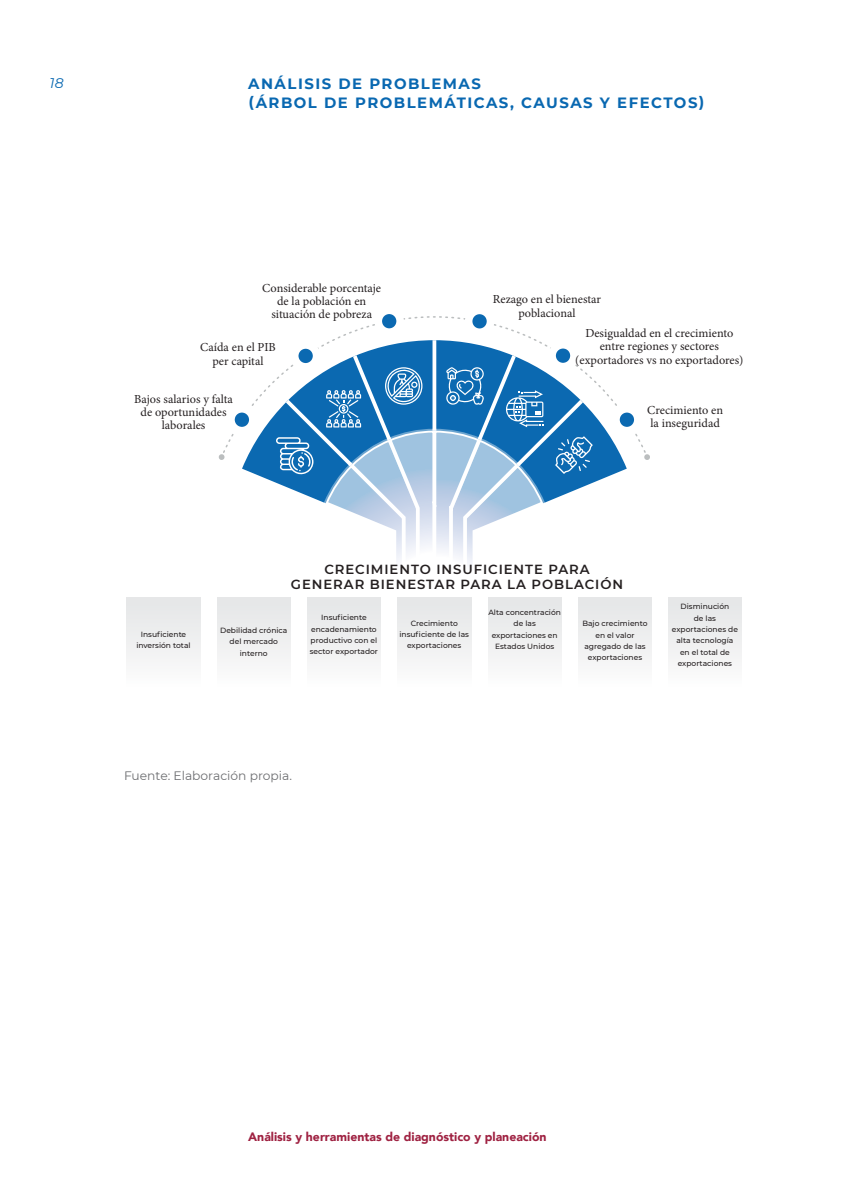
<style>
.page{position:relative;width:844px;height:1191px;background:#fff}
.page>*{position:absolute;margin:0;border:0;box-sizing:border-box;transform-origin:0 0}
.t1{font:700 14.88px/19.2px "Montserrat";letter-spacing:.1em;color:#0968b1}
.t2{font:italic 14px "Montserrat";color:#0968b1}
.t3{font:600 13.12px/15px "Montserrat";letter-spacing:.07em;color:#241f20;text-align:center}
.t4{font:12.25px/13.1px "Minion Pro";color:#241f20;text-align:center}
.t5{font:900 12.25px "Avenir";color:#9f2242}
.t6{font:12.25px "Montserrat";color:#6d6e71}
.t7{font:500 7.52px/11.4px "Montserrat";color:#241f20;text-align:center}
</style>
<div class="page">
<svg style="left:242px;top:456px;width:384px;height:27px;fill:#0b69b1"></svg>
<svg style="left:223px;top:316px;width:417px;height:140px"></svg>
<svg style="left:218px;top:454px;width:7px;height:6px"></svg>
<svg style="left:432px;top:340px;width:4px;height:11px"></svg>
<div style="left:615px;top:409px;width:22px;height:21px;background:#0b69b1;border-radius:50%"></div>
<div style="left:612px;top:405px;width:29px;height:29px;border:8px solid #fff;border-radius:50%"></div>
<div style="left:468px;top:310px;width:22px;height:22px;background:#0b69b1;border-radius:50%"></div>
<div style="left:465px;top:307px;width:29px;height:29px;border:8px solid #fff;border-radius:50%"></div>
<div style="left:291px;top:341px;width:29px;height:29px;border:8px solid #fff;border-radius:50%"></div>
<div style="left:548px;top:341px;width:29px;height:29px;border:8px solid #fff;border-radius:50%"></div>
<div style="left:378px;top:310px;width:22px;height:22px;background:#0b69b1;border-radius:50%"></div>
<div style="left:374px;top:306px;width:30px;height:30px;border:8px solid #fff;border-radius:50%"></div>
<div style="left:231px;top:409px;width:22px;height:21px;background:#0b69b1;border-radius:50%"></div>
<div style="left:227px;top:405px;width:29px;height:29px;border:8px solid #fff;border-radius:50%"></div>
<div style="left:127px;top:597px;width:73px;height:90px;background:linear-gradient(to right,#f0f1f1,#f0f1f1)"></div>
<div style="left:217px;top:597px;width:73px;height:90px;background:linear-gradient(to right,#f0f1f1,#f0f1f1)"></div>
<div style="left:307px;top:597px;width:73px;height:90px;background:linear-gradient(to right,#f0f1f1,#f0f1f1)"></div>
<div style="left:397px;top:597px;width:74px;height:90px;background:linear-gradient(to right,#f0f1f1,#f0f1f1)"></div>
<div style="left:488px;top:597px;width:73px;height:90px;background:linear-gradient(to right,#f0f1f1,#f0f1f1)"></div>
<div style="left:578px;top:597px;width:73px;height:90px;background:linear-gradient(to right,#f0f1f1,#f0f1f1)"></div>
<div style="left:668px;top:597px;width:73px;height:90px;background:linear-gradient(to right,#f0f1f1,#f0f1f1)"></div>
<svg style="left:640px;top:416px;width:10px;height:44px"></svg>
<svg style="left:276px;top:351px;width:316px;height:214px"></svg>
<h2 class="t2" style="left:50px;top:73px;width:15px">18</h2>
<h1 class="t1" style="left:248px;top:73px;width:458px">ANÁLISIS DE PROBLEMAS<br>(ÁRBOL DE PROBLEMÁTICAS, CAUSAS Y EFECTOS)</h1>
<h3 class="t4" style="left:262px;top:281px;width:120px">Considerable porcentaje de la población en situación de pobreza</h3>
<h3 class="t4" style="left:492px;top:293px;width:110px">Rezago en el bienestar poblacional</h3>
<h3 class="t4" style="left:200px;top:341px;width:77px">Caída en el PIB per capital</h3>
<h3 class="t4" style="left:134px;top:392px;width:100px">Bajos salarios y falta de oportunidades laborales</h3>
<h3 class="t4" style="left:575px;top:327px;width:170px">Desigualdad en el crecimiento entre regiones y sectores (exportadores vs no exportadores)</h3>
<h3 class="t4" style="left:647px;top:404px;width:77px;text-align:left">Crecimiento en la inseguridad</h3>
<h3 class="t3" style="left:291px;top:561px;width:333px">CRECIMIENTO INSUFICIENTE PARA<br>GENERAR BIENESTAR PARA LA POBLACIÓN</h3>
<p class="t7" style="left:136px;top:628px;width:56px">Insuficiente inversión total</p>
<p class="t7" style="left:220px;top:624px;width:69px">Debilidad crónica del mercado interno</p>
<p class="t7" style="left:310px;top:611px;width:70px">Insuficiente encadenamiento productivo con el sector exportador</p>
<p class="t7" style="left:399px;top:617px;width:71px">Crecimiento insuficiente de las exportaciones</p>
<p class="t7" style="left:488px;top:606px;width:74px">Alta concentración de las exportaciones en<br>Estados Unidos</p>
<p class="t7" style="left:582px;top:617px;width:67px">Bajo crecimiento en el valor agregado de las exportaciones</p>
<p class="t7" style="left:671px;top:600px;width:67px">Disminución<br>de las exportaciones de alta tecnología en el total de exportaciones</p>
<h3 class="t6" style="left:124px;top:766px;width:169px">Fuente: Elaboración propia.</h3>
<h3 class="t5" style="left:248px;top:1126px;width:300px">Análisis y herramientas de diagnóstico y planeación</h3>
</div>
